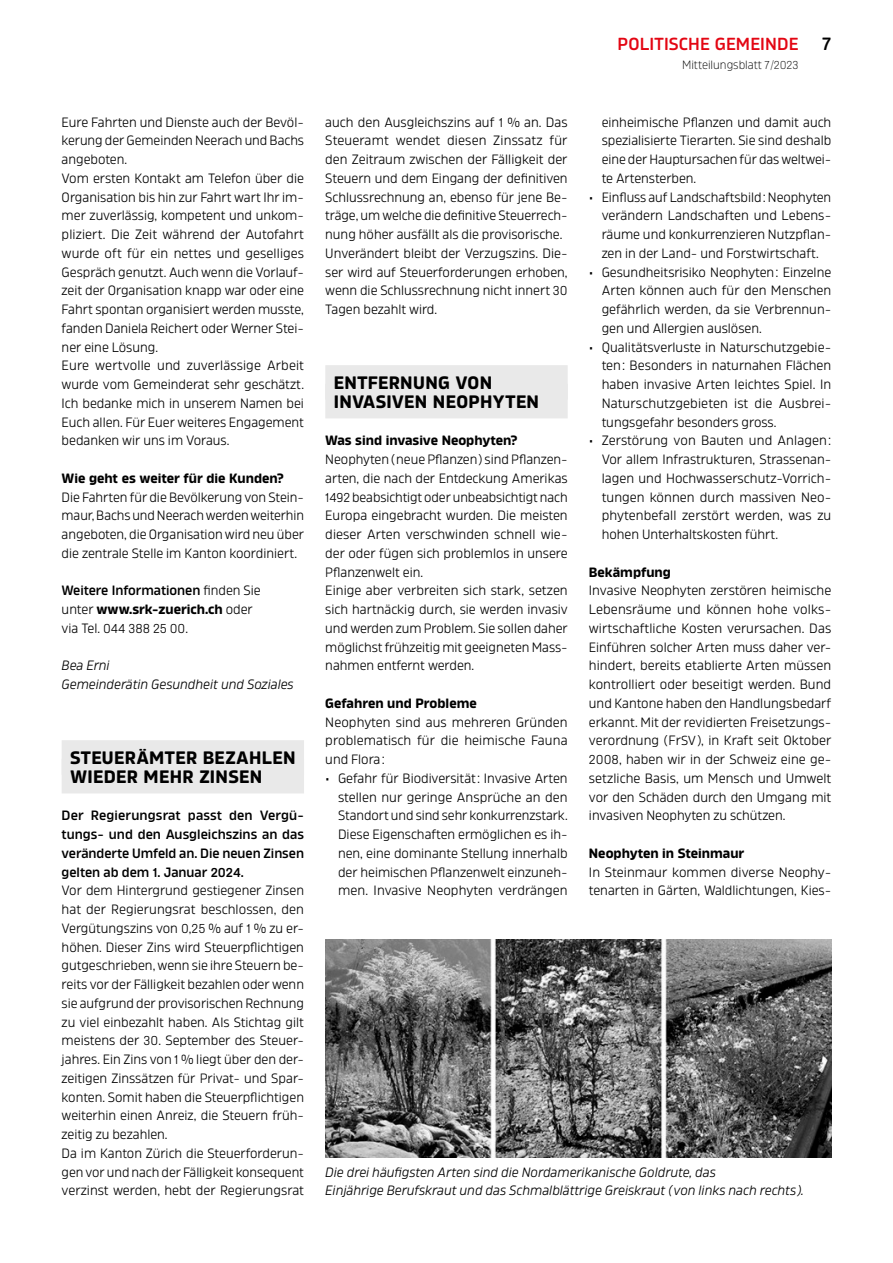
<style>
.page{position:relative;width:893px;height:1263px;background:#fff}
.page>*{position:absolute;margin:0;border:0;box-sizing:border-box;transform-origin:0 0}
.t1{font:700 18px/18.8px "Amfibia";letter-spacing:.015em;color:#000}
.t2{font:600 18px "Amfibia";color:#000}
.t3{font:600 17.4px "Amfibia";letter-spacing:.01em;color:#e30613}
.t4{font:13.5px/18.8px "Amfibia";color:#000;text-align:justify}
.t5{font:italic 13.5px/18.8px "Amfibia";color:#000}
.t6{font:700 13.5px "Amfibia";color:#000}
.t7{font:600 13.5px/18.8px "Amfibia";letter-spacing:-.005em;color:#000}
.t8{font:13.05px "Amfibia";color:#000}
.t9{font:300 12px "Amfibia";color:#000}
.s1{font-weight:400}
.s2{font-weight:700}
.s3{font-size:13.5px}
.s4{font-weight:600}
.s5{font-weight:600;font-size:13.05px}
.s6{font-size:13.05px}
.s7{font-size:11.7px}
</style>
<div class="page">
<div style="left:62px;top:740px;width:242px;height:35px;background:#e9e9e9"></div>
<div style="left:62px;top:759px;width:242px;height:34px;background:#e9e9e9"></div>
<div style="left:325px;top:365px;width:243px;height:35px;background:#e9e9e9"></div>
<div style="left:325px;top:384px;width:243px;height:34px;background:#e9e9e9"></div>
<img style="left:325px;top:940px;width:506px;height:218px">
<p class="t4" style="left:62px;top:112px;width:244px;text-align:left">Eure Fahrten und Dienste auch der Bevöl&shy;kerung der Gemeinden Neerach und Bachs angeboten.<br>Vom ersten Kontakt am Telefon über die Organisation bis hin zur Fahrt wart Ihr im&shy;mer zuverlässig, kompetent und unkom&shy;pliziert. Die Zeit während der Autofahrt wurde oft für ein nettes und geselliges Gespräch genutzt. Auch wenn die Vorlauf&shy;zeit der Organisation knapp war oder eine Fahrt spontan organisiert werden musste, fanden Daniela Reichert oder Werner Stei&shy;ner eine Lösung.<br>Eure wertvolle und zuverlässige Arbeit wurde vom Gemeinderat sehr geschätzt.<br>Ich bedanke mich in unserem Namen bei Euch allen. Für Euer weiteres Engagement bedanken wir uns im Voraus.</p>
<p class="t6" style="left:62px;top:470px;width:224px">Wie geht es weiter für die Kunden?</p>
<p class="t4" style="left:62px;top:487px;width:244px">Die Fahrten für die Bevölkerung von Stein&shy;maur, Bachs und Neerach werden weiterhin angeboten, die Organisation wird neu über die zentrale Stelle im Kanton koordiniert.</p>
<p class="t7" style="left:62px;top:581px;width:201px">Weitere Informationen <span class="s1">finden Sie unter</span> <span class="s2">www.srk-zuerich.ch</span> <span class="s1">oder</span></p>
<p class="t8" style="left:62px;top:621px;width:128px"><span class="s3">via Tel.</span> 044 388 25 00<span class="s3">.</span></p>
<p class="t5" style="left:62px;top:656px;width:234px">Bea Erni<br>Gemeinderätin Gesundheit und Soziales</p>
<h1 class="t1" style="left:70px;top:748px;width:227px">STEUERÄMTER BEZAHLEN<br>WIEDER MEHR ZINSEN</h1>
<p class="t4" style="left:62px;top:806px;width:244px;text-align:left"><span class="s4">Der Regierungsrat passt den Vergü&shy;tungs- und den Ausgleichszins an das veränderte Umfeld an. Die neuen Zinsen gelten ab dem</span> <span class="s5">1</span><span class="s4">. Januar</span> <span class="s5">2024</span><span class="s4">.<br></span>Vor dem Hintergrund gestiegener Zinsen hat der Regierungsrat beschlossen, den Vergütungszins von <span class="s6">0</span>,<span class="s6">25</span> % auf <span class="s6">1</span> % zu er&shy;höhen. Dieser Zins wird Steuerpflichtigen gutgeschrieben, wenn sie ihre Steuern be&shy;reits vor der Fälligkeit bezahlen oder wenn sie aufgrund der provisorischen Rechnung zu viel einbezahlt haben. Als Stichtag gilt meistens der <span class="s6">30</span>. September des Steuer&shy;jahres. Ein Zins von <span class="s6">1</span> % liegt über den der&shy;zeitigen Zinssätzen für Privat- und Spar&shy;konten. Somit haben die Steuerpflichtigen weiterhin einen Anreiz, die Steuern früh&shy;zeitig zu bezahlen.<br>Da im Kanton Zürich die Steuerforderun&shy;gen vor und nach der Fälligkeit konsequent verzinst werden, hebt der Regierungsrat</p>
<p class="t4" style="left:325px;top:112px;width:244px;text-align:left">auch den Ausgleichszins auf <span class="s6">1</span> % an. Das Steueramt wendet diesen Zinssatz für den Zeitraum zwischen der Fälligkeit der Steuern und dem Eingang der definitiven Schlussrechnung an, ebenso für jene Be&shy;träge, um welche die definitive Steuerrech&shy;nung höher ausfällt als die provisorische.<br>Unverändert bleibt der Verzugszins. Die&shy;ser wird auf Steuerforderungen erhoben, wenn die Schlussrechnung nicht innert <span class="s6">30<br></span>Tagen bezahlt wird.</p>
<h1 class="t1" style="left:334px;top:373px;width:207px">ENTFERNUNG VON<br>INVASIVEN NEOPHYTEN</h1>
<p class="t6" style="left:325px;top:433px;width:194px">Was sind invasive Neophyten?</p>
<p class="t4" style="left:325px;top:450px;width:244px;text-align:left">Neophyten (neue Pflanzen) sind Pflanzen&shy;arten, die nach der Entdeckung Amerikas <span class="s6">1492</span> beabsichtigt oder unbeabsichtigt nach Europa eingebracht wurden. Die meisten dieser Arten verschwinden schnell wie&shy;der oder fügen sich problemlos in unsere Pflanzenwelt ein.<br>Einige aber verbreiten sich stark, setzen sich hartnäckig durch, sie werden invasiv und werden zum Problem. Sie sollen daher möglichst frühzeitig mit geeigneten Mass&shy;nahmen entfernt werden.</p>
<p class="t6" style="left:325px;top:695px;width:153px">Gefahren und Probleme</p>
<p class="t4" style="left:325px;top:712px;width:244px">Neophyten sind aus mehreren Gründen problematisch für die heimische Fauna und Flora:</p>
<p class="t4" style="left:338px;top:769px;width:231px;text-indent:-13px">• Gefahr für Biodiversität: Invasive Arten stellen nur geringe Ansprüche an den Standort und sind sehr konkurrenzstark.<br>Diese Eigenschaften ermöglichen es ih&shy;nen, eine dominante Stellung innerhalb der heimischen Pflanzenwelt einzuneh&shy;men. Invasive Neophyten verdrängen</p>
<p class="t3" style="left:617px;top:33px;width:183px">POLITISCHE GEMEINDE</p>
<p class="t9" style="left:682px;top:58px;width:118px">Mitteilungsblatt <span class="s7">7</span>/<span class="s7">2023</span></p>
<h1 class="t2" style="left:822px;top:33px;width:11px">7</h1>
<p class="t4" style="left:602px;top:112px;width:231px">einheimische Pflanzen und damit auch spezialisierte Tierarten. Sie sind deshalb eine der Hauptursachen für das weltwei&shy;te Artensterben.</p>
<p class="t4" style="left:602px;top:187px;width:231px;text-indent:-13px">• Einfluss auf Landschaftsbild: Neophyten verändern Landschaften und Lebens&shy;räume und konkurrenzieren Nutzpflan&shy;zen in der Land- und Forstwirtschaft.</p>
<p class="t4" style="left:602px;top:262px;width:231px;text-indent:-13px">• Gesundheitsrisiko Neophyten: Einzelne Arten können auch für den Menschen gefährlich werden, da sie Verbrennun&shy;gen und Allergien auslösen.</p>
<p class="t4" style="left:602px;top:337px;width:231px;text-indent:-13px">• Qualitätsverluste in Naturschutzgebie&shy;ten: Besonders in naturnahen Flächen haben invasive Arten leichtes Spiel. In Naturschutzgebieten ist die Ausbrei&shy;tungsgefahr besonders gross.</p>
<p class="t4" style="left:602px;top:431px;width:231px;text-indent:-13px">• Zerstörung von Bauten und Anlagen:<br>Vor allem Infrastrukturen, Strassenan&shy;lagen und Hochwasserschutz-Vorrich&shy;tungen können durch massiven Neo&shy;phytenbefall zerstört werden, was zu hohen Unterhaltskosten führt.</p>
<p class="t6" style="left:589px;top:564px;width:83px">Bekämpfung</p>
<p class="t4" style="left:589px;top:581px;width:244px">Invasive Neophyten zerstören heimische Lebensräume und können hohe volks&shy;wirtschaftliche Kosten verursachen. Das Einführen solcher Arten muss daher ver&shy;hindert, bereits etablierte Arten müssen kontrolliert oder beseitigt werden. Bund und Kantone haben den Handlungsbedarf erkannt. Mit der revidierten Freisetzungs&shy;verordnung (Fr<span class="s6">SV</span>), in Kraft seit Oktober <span class="s6">2008</span>, haben wir in der Schweiz eine ge&shy;setzliche Basis, um Mensch und Umwelt vor den Schäden durch den Umgang mit invasiven Neophyten zu schützen.</p>
<p class="t6" style="left:589px;top:845px;width:157px">Neophyten in Steinmaur</p>
<p class="t4" style="left:589px;top:862px;width:244px">In Steinmaur kommen diverse Neophy&shy;tenarten in Gärten, Waldlichtungen, Kies-</p>
<p class="t5" style="left:325px;top:1162px;width:480px">Die drei häufigsten Arten sind die Nordamerikanische Goldrute, das<br>Einjährige Berufskraut und das Schmalblättrige Greiskraut (von links nach rechts).</p>
</div>
